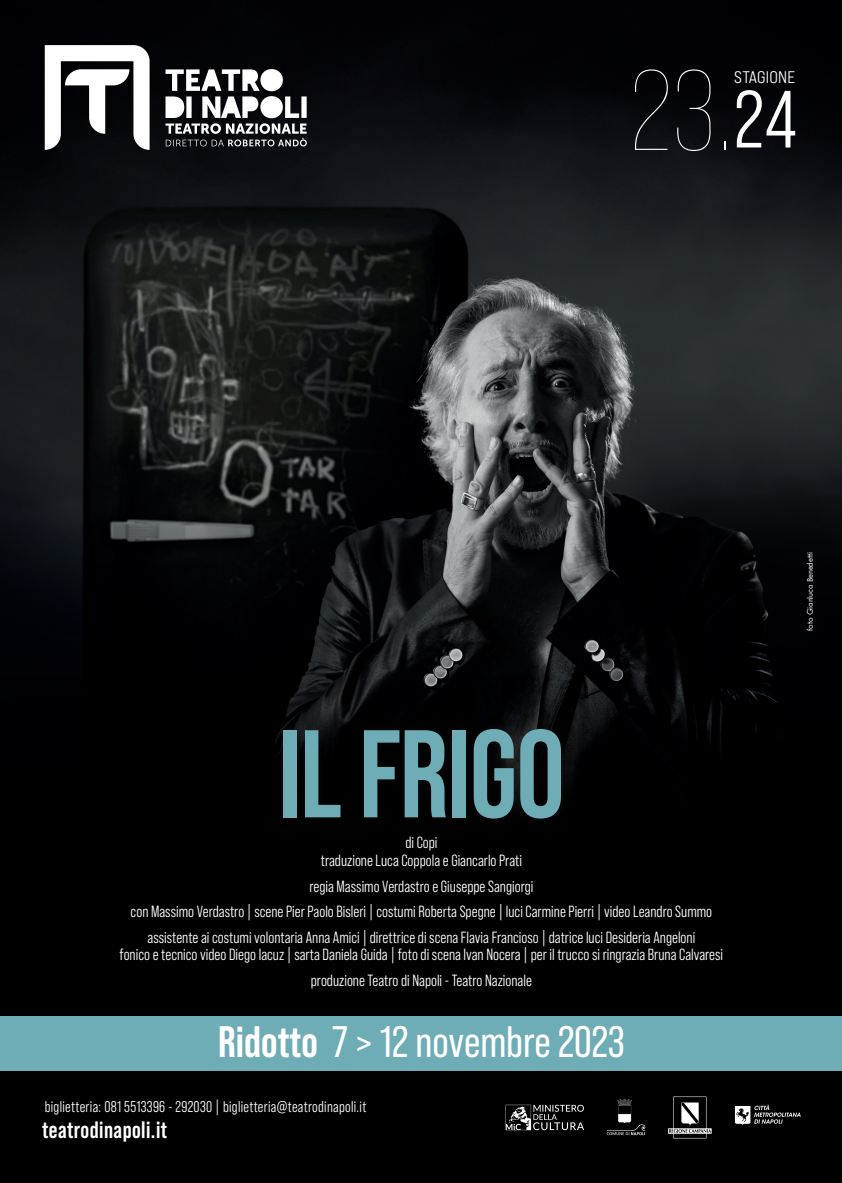
<style>
.page{position:relative;width:842px;height:1183px;background:#fff}
.page>*{position:absolute;margin:0;border:0;box-sizing:border-box;transform-origin:0 0}
.t1{font:700 124.32px "Bebas Neue Pro";letter-spacing:-.01em;color:#6eacb6}
.t2{font:100 113.22px "Bebas Neue Pro";color:#fff}
.t3{font:44.01px "Bebas Neue Pro";color:#fff}
.t4{font:700 23.73px "Bebas Neue Pro";letter-spacing:.02em;color:#fff}
.t5{font:500 expanded 16.77px "Bebas Neue Pro";letter-spacing:.01em;color:#fff}
.t6{font:16.2px/25.7px "Bebas Neue Pro Middle";color:#fff;text-align:center}
.t7{font:15.54px "Bebas Neue Pro Middle";letter-spacing:.02em;color:#fff}
.t8{font:500 9px "Tw Cen MT Std Semi";color:#fff}
.s1{font-family:"Bebas Neue Pro Middle";font-weight:400;font-size:80.79px}
.s2{font-weight:700}
</style>
<div class="page">
<img style="left:0;top:0;width:842px;height:674px">
<div style="left:0;top:674px;width:842px;height:508px;background:#000"></div>
<div style="left:0;top:1015px;width:842px;height:55px;background:#6eacb6"></div>
<div style="left:276px;top:722px;width:291px;height:102px;background:#231f20;opacity:.37"></div>
<svg style="left:45px;top:45px;width:262px;height:105px"></svg>
<svg style="left:607px;top:1098px;width:39px;height:36px"></svg>
<svg style="left:735px;top:1104px;width:66px;height:21px"></svg>
<svg style="left:506px;top:1104px;width:78px;height:25px"></svg>
<svg style="left:668px;top:1096px;width:44px;height:42px"></svg>
<h2 class="t2" style="left:631px;top:49px;width:168px">23.<span class="s1">24</span></h2>
<p class="t5" style="left:734px;top:67px;width:62px">STAGIONE</p>
<h1 class="t1" style="left:278px;top:702px;width:289px">IL FRIGO</h1>
<p class="t6" style="left:321px;top:833px;width:203px;line-height:17.5px">di Copi<br>traduzione Luca Coppola e Giancarlo Prati</p>
<p class="t6" style="left:131px;top:872px;width:583px">regia Massimo Verdastro e Giuseppe Sangiorgi<br>con Massimo Verdastro | scene Pier Paolo Bisleri | costumi Roberta Spegne | luci Carmine Pierri | video Leandro Summo assistente ai costumi volontaria Anna Amici | direttrice di scena Flavia Francioso | datrice luci Desideria Angeloni</p>
<p class="t6" style="left:120px;top:941px;width:605px">fonico e tecnico video Diego Iacuz | sarta Daniela Guida | foto di scena Ivan Nocera | per il trucco si ringrazia Bruna Calvaresi produzione Teatro di Napoli - Teatro Nazionale</p>
<h3 class="t3" style="left:218px;top:1016px;width:408px"><span class="s2">Ridotto</span> 7 &gt; 12 novembre 2023</h3>
<p class="t7" style="left:45px;top:1097px;width:323px">biglietteria: 081 5513396 - 292030 | biglietteria@teatrodinapoli.it</p>
<h3 class="t4" style="left:42px;top:1116px;width:127px">teatrodinapoli.it</h3>
<p class="t8" style="left:805px;top:630px;width:80px;rotate:-90deg">foto Gianluca Benedetti</p>
</div>
